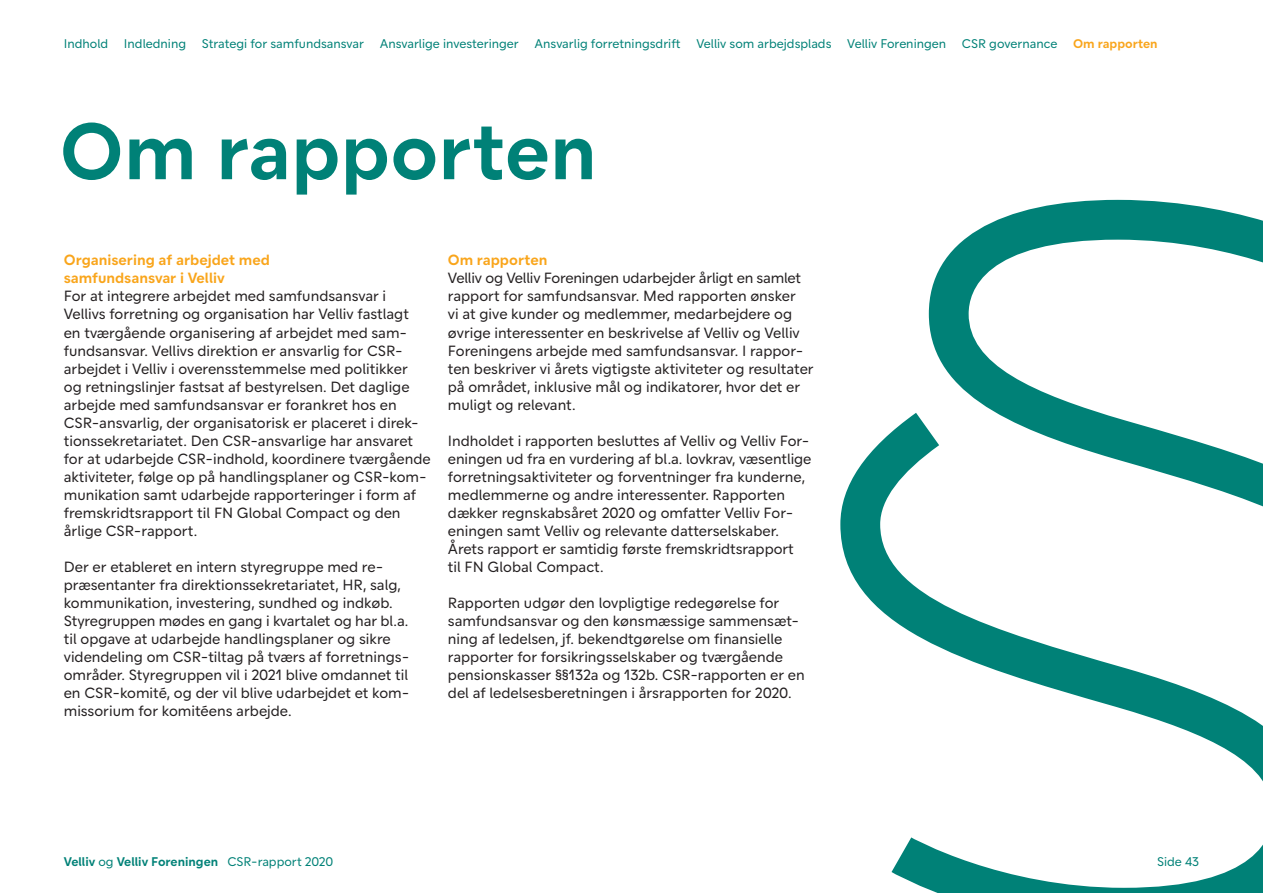
<style>
.page{position:relative;width:1263px;height:893px;background:#fff}
.page>*{position:absolute;margin:0;border:0;box-sizing:border-box;transform-origin:0 0}
.t1{font:700 81px "Velliv";color:#008177}
.t2{font:15px/18px "Velliv";color:#231f20}
.t3{font:700 15px/18px "Velliv";color:#f9a51b}
.t4{font:12.75px "Velliv";color:#008177}
.t5{font:700 12.75px "Velliv";color:#008177}
.s1{font-weight:700;color:#f9a51b}
.s2{font-weight:400}
</style>
<div class="page">
<svg style="left:840px;top:413px;width:423px;height:480px"></svg>
<svg style="left:929px;top:200px;width:334px;height:516px"></svg>
<p class="t4" style="left:64px;top:34px;width:1095px">Indhold Indledning Strategi for samfundsansvar Ansvarlige investeringer Ansvarlig forretningsdrift Velliv som arbejdsplads Velliv Foreningen CSR governance <span class="s1">Om rapporten</span></p>
<h1 class="t1" style="left:60px;top:86px;width:539px">Om rapporten</h1>
<p class="t3" style="left:64px;top:251px;width:208px">Organisering af arbejdet med samfundsansvar i Velliv</p>
<p class="t2" style="left:64px;top:287px;width:368px">For at integrere arbejdet med samfundsansvar i Vellivs forretning og organisation har Velliv fastlagt<br>en tværgående organisering af arbejdet med sam&shy;fundsansvar. Vellivs direktion er ansvarlig for CSR&shy;arbejdet i Velliv i overensstemmelse med politikker<br>og retningslinjer fastsat af bestyrelsen. Det daglige arbejde med samfundsansvar er forankret hos en CSR-ansvarlig, der organisatorisk er placeret i direk&shy;tionssekretariatet. Den CSR-ansvarlige har ansvaret for at udarbejde CSR-indhold, koordinere tværgående aktiviteter, følge op på handlingsplaner og CSR-kom&shy;munikation samt udarbejde rapporteringer i form af fremskridtsrapport til FN Global Compact og den årlige CSR-rapport.</p>
<p class="t2" style="left:64px;top:557px;width:347px">Der er etableret en intern styregruppe med re&shy;præsentanter fra direktionssekretariatet, HR, salg, kommunikation, investering, sundhed og indkøb.<br>Styregruppen mødes en gang i kvartalet og har bl.a. til opgave at udarbejde handlingsplaner og sikre videndeling om CSR-tiltag på tværs af forretnings&shy;områder. Styregruppen vil i 2021 blive omdannet til en CSR-komité, og der vil blive udarbejdet et kom&shy;missorium for komitéens arbejde.</p>
<p class="t3" style="left:448px;top:251px;width:101px">Om rapporten</p>
<p class="t2" style="left:448px;top:269px;width:367px">Velliv og Velliv Foreningen udarbejder årligt en samlet rapport for samfundsansvar. Med rapporten ønsker<br>vi at give kunder og medlemmer, medarbejdere og øvrige interessenter en beskrivelse af Velliv og Velliv Foreningens arbejde med samfundsansvar. I rappor&shy;ten beskriver vi årets vigtigste aktiviteter og resultater på området, inklusive mål og indikatorer, hvor det er muligt og relevant.</p>
<p class="t2" style="left:448px;top:431px;width:365px">Indholdet i rapporten besluttes af Velliv og Velliv For&shy;eningen ud fra en vurdering af bl.a. lovkrav, væsentlige forretningsaktiviteter og forventninger fra kunderne, medlemmerne og andre interessenter. Rapporten dækker regnskabsåret 2020 og omfatter Velliv For&shy;eningen samt Velliv og relevante datterselskaber.<br>Årets rapport er samtidig første fremskridtsrapport<br>til FN Global Compact.</p>
<p class="t2" style="left:448px;top:593px;width:358px">Rapporten udgør den lovpligtige redegørelse for samfundsansvar og den kønsmæssige sammensæt&shy;ning af ledelsen, jf. bekendtgørelse om finansielle rapporter for forsikringsselskaber og tværgående pensionskasser §§132a og 132b. CSR-rapporten er en del af ledelsesberetningen i årsrapporten for 2020.</p>
<p class="t5" style="left:64px;top:851px;width:271px">Velliv <span class="s2">og</span> Velliv Foreningen <span class="s2">CSR-rapport 2020</span></p>
<p class="t4" style="left:1157px;top:851px;width:44px">Side 43</p>
</div>
